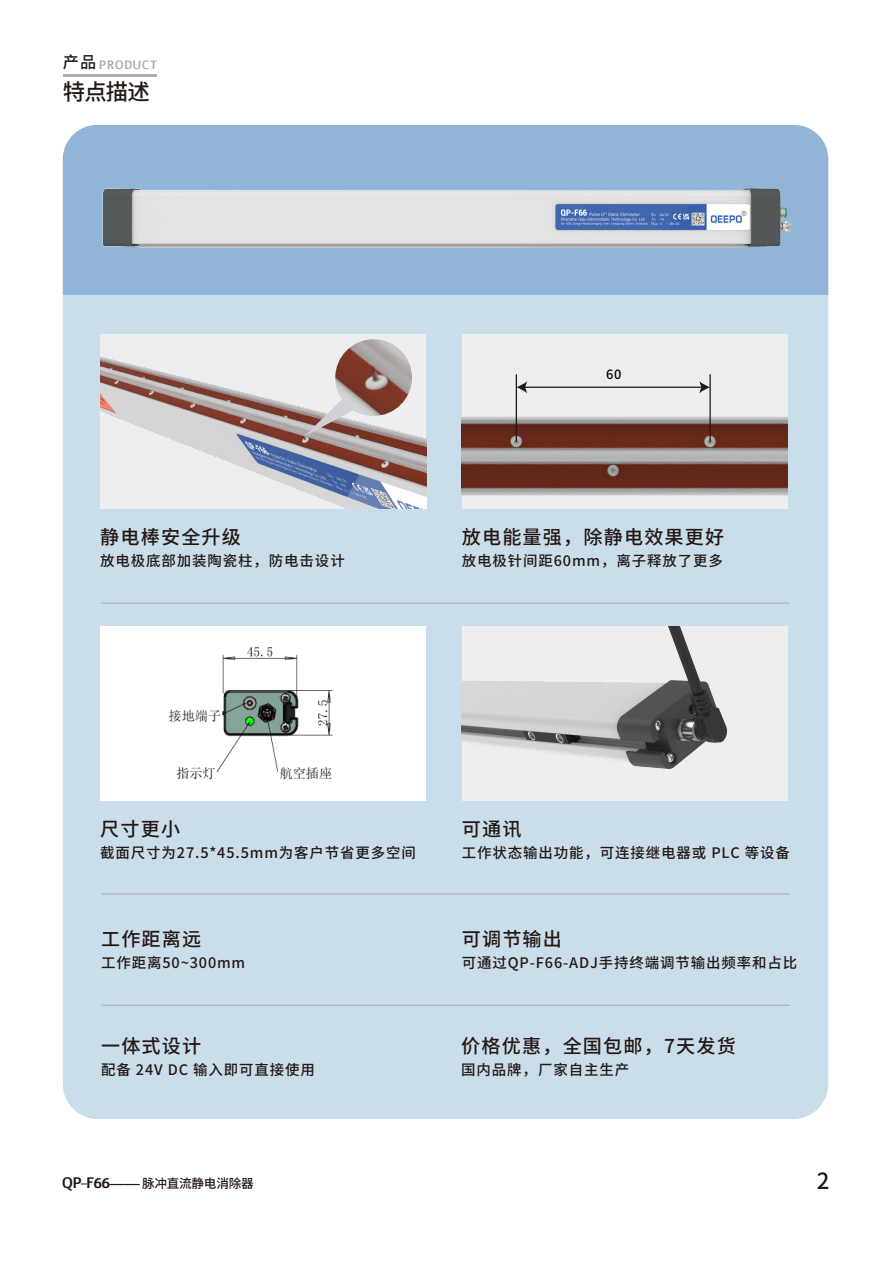
<style>
.page{position:relative;width:893px;height:1263px;background:#fff}
.page>*{position:absolute;margin:0;border:0;box-sizing:border-box;transform-origin:0 0}
.t1{font:500 22.35px "Source Han Sans CN";color:#231815}
.t2{font:500 22.2px "Source Han Sans CN";color:#231815}
.t3{font:500 19.2px "Source Han Sans CN";letter-spacing:.06em;color:#231815}
.t4{font:500 16.2px "Source Han Sans CN";color:#231815}
.t5{font:500 14.4px "Source Han Sans CN";letter-spacing:.06em;color:#231815}
.t6{font:500 12.75px "Source Han Sans CN";color:#000}
.t7{font:500 12.6px "Source Han Sans CN";letter-spacing:-.02em;color:#231815}
.t8{font:700 12px "Alef";letter-spacing:.02em;color:#adaeae}
.s1{font-family:"Alef";font-weight:700;font-size:15.15px}
.s2{font-family:"Alef";font-weight:700}
</style>
<div class="page">
<hr style="left:64px;top:74px;width:93px;height:2px;background:#adaeae">
<div style="left:63px;top:125px;width:765px;height:994px;background:#caddea;border-radius:35px"></div>
<div style="left:63px;top:125px;width:765px;height:169px;background:#91b5d7"></div>
<img style="left:100px;top:335px;width:326px;height:174px">
<svg style="left:304px;top:395px;width:56px;height:41px;background:#c0b3b1"></svg>
<img style="left:335px;top:339px;width:77px;height:77px;border-radius:38px">
<img style="left:462px;top:626px;width:326px;height:175px">
<div style="left:100px;top:626px;width:326px;height:175px;background:#fff"></div>
<div style="left:462px;top:335px;width:326px;height:174px;background:#eeeeef"></div>
<img style="left:462px;top:374px;width:326px;height:122px">
<hr style="left:516px;top:374px;width:1px;height:68px;background:#231815">
<hr style="left:709px;top:374px;width:2px;height:68px;background:#231815">
<hr style="left:524px;top:387px;width:178px;height:1px;background:#231815">
<svg style="left:517px;top:381px;width:10px;height:12px"></svg>
<svg style="left:699px;top:381px;width:11px;height:12px"></svg>
<img style="left:168px;top:647px;width:165px;height:133px">
<hr style="left:101px;top:1005px;width:689px;height:1px;background:#aaabab">
<hr style="left:101px;top:894px;width:689px;height:1px;background:#aaabab">
<hr style="left:101px;top:603px;width:689px;height:1px;background:#aaabab">
<img style="left:80px;top:171px;width:737px;height:124px">
<p class="t4" style="left:63px;top:52px;width:35px">产品</p>
<h1 class="t1" style="left:63px;top:80px;width:88px">特点描述</h1>
<p class="t8" style="left:99px;top:57px;width:60px">PRODUCT</p>
<h3 class="t3" style="left:100px;top:526px;width:142px">静电棒安全升级</h3>
<p class="t5" style="left:100px;top:553px;width:246px">放电极底部加装陶瓷柱，防电击设计</p>
<p class="t6" style="left:606px;top:367px;width:17px">60</p>
<h3 class="t3" style="left:462px;top:526px;width:264px">放电能量强，除静电效果更好</h3>
<p class="t5" style="left:462px;top:553px;width:263px">放电极针间距60mm，离子释放了更多</p>
<h3 class="t3" style="left:100px;top:818px;width:81px">尺寸更小</h3>
<p class="t5" style="left:100px;top:844px;width:317px">截面尺寸为27.5*45.5mm为客户节省更多空间</p>
<h3 class="t3" style="left:101px;top:928px;width:102px">工作距离远</h3>
<p class="t5" style="left:101px;top:954px;width:146px">工作距离50~300mm</p>
<h3 class="t3" style="left:101px;top:1035px;width:102px">一体式设计</h3>
<p class="t5" style="left:101px;top:1061px;width:215px">配备 24V DC 输入即可直接使用</p>
<h3 class="t3" style="left:462px;top:818px;width:61px">可通讯</h3>
<p class="t5" style="left:462px;top:844px;width:330px">工作状态输出功能，可连接继电器或 PLC 等设备</p>
<h3 class="t3" style="left:462px;top:928px;width:102px">可调节输出</h3>
<p class="t5" style="left:462px;top:954px;width:337px">可通过QP-F66-ADJ手持终端调节输出频率和占比</p>
<h3 class="t3" style="left:461px;top:1035px;width:276px">价格优惠，全国包邮，7天发货</h3>
<p class="t5" style="left:461px;top:1061px;width:169px">国内品牌，厂家自主生产</p>
<p class="t7" style="left:62px;top:1176px;width:193px"><span class="s1">QP-F66</span><span class="s2">————</span> 脉冲直流静电消除器</p>
<h2 class="t2" style="left:817px;top:1168px;width:14px">2</h2>
</div>
